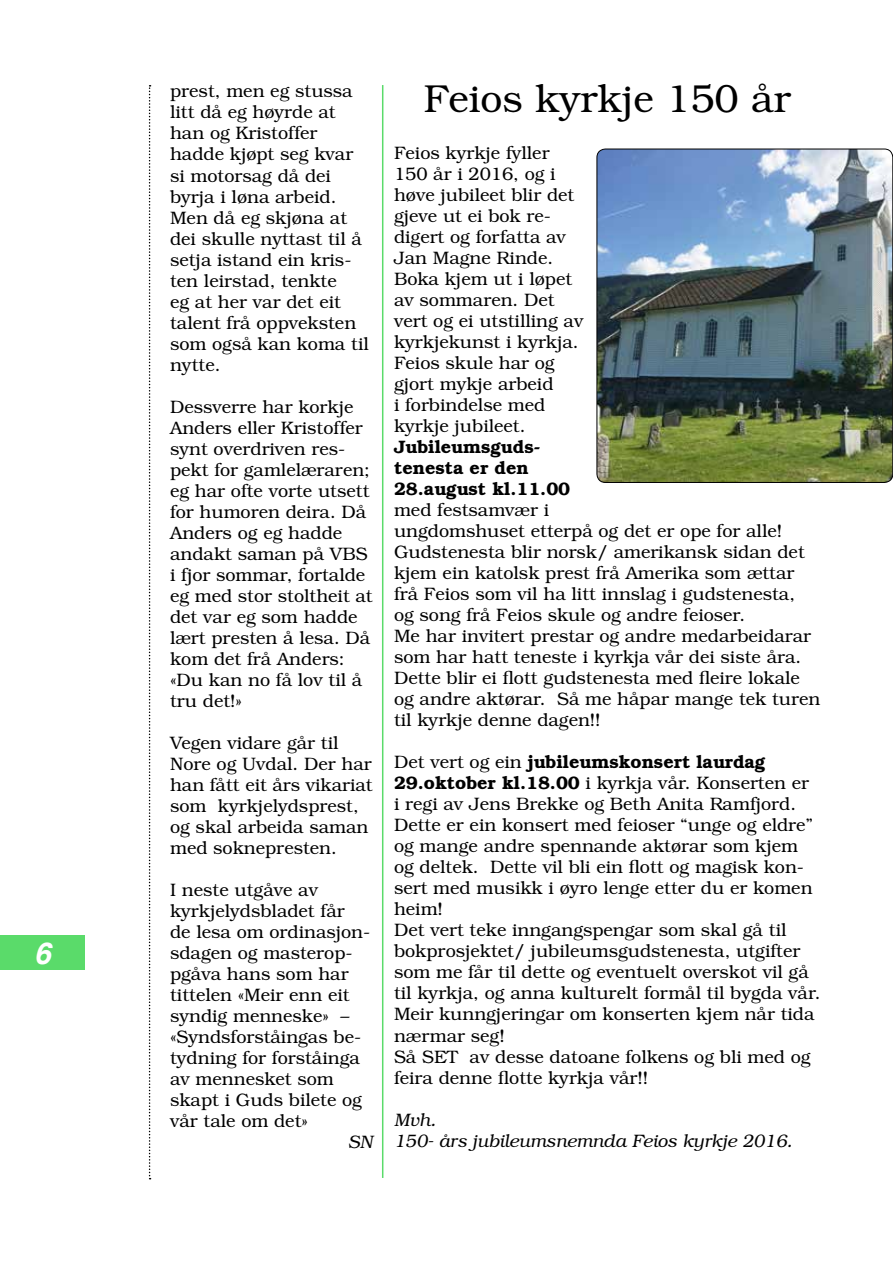
<style>
.page{position:relative;width:893px;height:1263px;background:#fff}
.page>*{position:absolute;margin:0;border:0;box-sizing:border-box;transform-origin:0 0}
.t1{font:300 39px "Bookman Std";color:#000}
.t2{font:italic 700 30px "Helvetica";color:#fff}
.t3{font:300 18px/21px "Bookman Std";color:#000}
.t4{font:italic 300 18px/21px "Bookman Std";color:#000}
.t5{font:600 18px/21px "Bookman Std";color:#000}
.s1{font-weight:600}
</style>
<div class="page">
<svg style="left:149px;top:85px;width:2px;height:1094px"></svg>
<div style="left:0;top:935px;width:85px;height:34px;background:#5adb6a"></div>
<hr style="left:382px;top:85px;width:1px;height:1093px;background:#5adb6a">
<img style="left:597px;top:149px;width:296px;height:333px">
<div style="left:597px;top:149px;width:296px;height:334px;border:1px solid #000;border-radius:9px"></div>
<h2 class="t2" style="left:34px;top:928px;width:18px">6</h2>
<p class="t3" style="left:170px;top:81px;width:200px">prest, men eg stussa litt då eg høyrde at han og Kristoffer hadde kjøpt seg kvar si motorsag då dei byrja i løna arbeid.<br>Men då eg skjøna at dei skulle nyttast til å setja istand ein kris&shy;ten leirstad, tenkte<br>eg at her var det eit talent frå oppveksten som også kan koma til nytte.</p>
<p class="t3" style="left:170px;top:396px;width:204px">Dessverre har korkje<br>Anders eller Kristoffer synt overdriven res&shy;pekt for gamlelæraren; eg har ofte vorte utsett for humoren deira. Då<br>Anders og eg hadde andakt saman på VBS i fjor sommar, fortalde eg med stor stoltheit at det var eg som hadde lært presten å lesa. Då kom det frå Anders: «Du kan no få lov til å tru det!»</p>
<p class="t3" style="left:170px;top:732px;width:204px">Vegen vidare går til<br>Nore og Uvdal. Der har han fått eit års vikariat som kyrkjelydsprest, og skal arbeida saman med soknepresten.</p>
<p class="t3" style="left:170px;top:879px;width:202px">I neste utgåve av kyrkjelydsbladet får<br>de lesa om ordinasjon&shy;sdagen og masterop&shy;pgåva hans som har tittelen «Meir enn eit syndig menneske» – «Syndsforståingas be&shy;tydning for forståinga av mennesket som skapt i Guds bilete og vår tale om det»</p>
<p class="t4" style="left:348px;top:1132px;width:26px">SN</p>
<h1 class="t1" style="left:424px;top:77px;width:369px">Feios kyrkje 150 år</h1>
<p class="t3" style="left:394px;top:143px;width:191px">Feios kyrkje fyller<br>150 år i 2016, og i høve jubileet blir det gjeve ut ei bok re&shy;digert og forfatta av<br>Jan Magne Rinde.<br>Boka kjem ut i løpet av sommaren. Det vert og ei utstilling av kyrkjekunst i kyrkja.<br>Feios skule har og gjort mykje arbeid<br>i forbindelse med kyrkje jubileet.</p>
<p class="t5" style="left:394px;top:437px;width:178px">Jubileumsguds&shy;tenesta er den<br>28.august kl.11.00</p>
<p class="t3" style="left:394px;top:500px;width:428px">med festsamvær i<br>ungdomshuset etterpå og det er ope for alle!<br>Gudstenesta blir norsk/ amerikansk sidan det kjem ein katolsk prest frå Amerika som ættar frå Feios som vil ha litt innslag i gudstenesta,<br>og song frå Feios skule og andre feioser.<br>Me har invitert prestar og andre medarbeidarar som har hatt teneste i kyrkja vår dei siste åra.<br>Dette blir ei flott gudstenesta med fleire lokale og andre aktørar. Så me håpar mange tek turen til kyrkje denne dagen!!</p>
<p class="t3" style="left:394px;top:752px;width:428px">Det vert og ein <span class="s1">jubileumskonsert laurdag 29.oktober kl.18.00</span> i kyrkja vår. Konserten er<br>i regi av Jens Brekke og Beth Anita Ramfjord.<br>Dette er ein konsert med feioser “unge og eldre” og mange andre spennande aktørar som kjem og deltek. Dette vil bli ein flott og magisk kon&shy;sert med musikk i øyro lenge etter du er komen heim!<br>Det vert teke inngangspengar som skal gå til bokprosjektet/ jubileumsgudstenesta, utgifter som me får til dette og eventuelt overskot vil gå til kyrkja, og anna kulturelt formål til bygda vår.<br>Meir kunngjeringar om konserten kjem når tida nærmar seg!<br>Så SET av desse datoane folkens og bli med og feira denne flotte kyrkja vår!!</p>
<p class="t4" style="left:394px;top:1109px;width:400px">Mvh.<br>150- års jubileumsnemnda Feios kyrkje 2016.</p>
</div>
